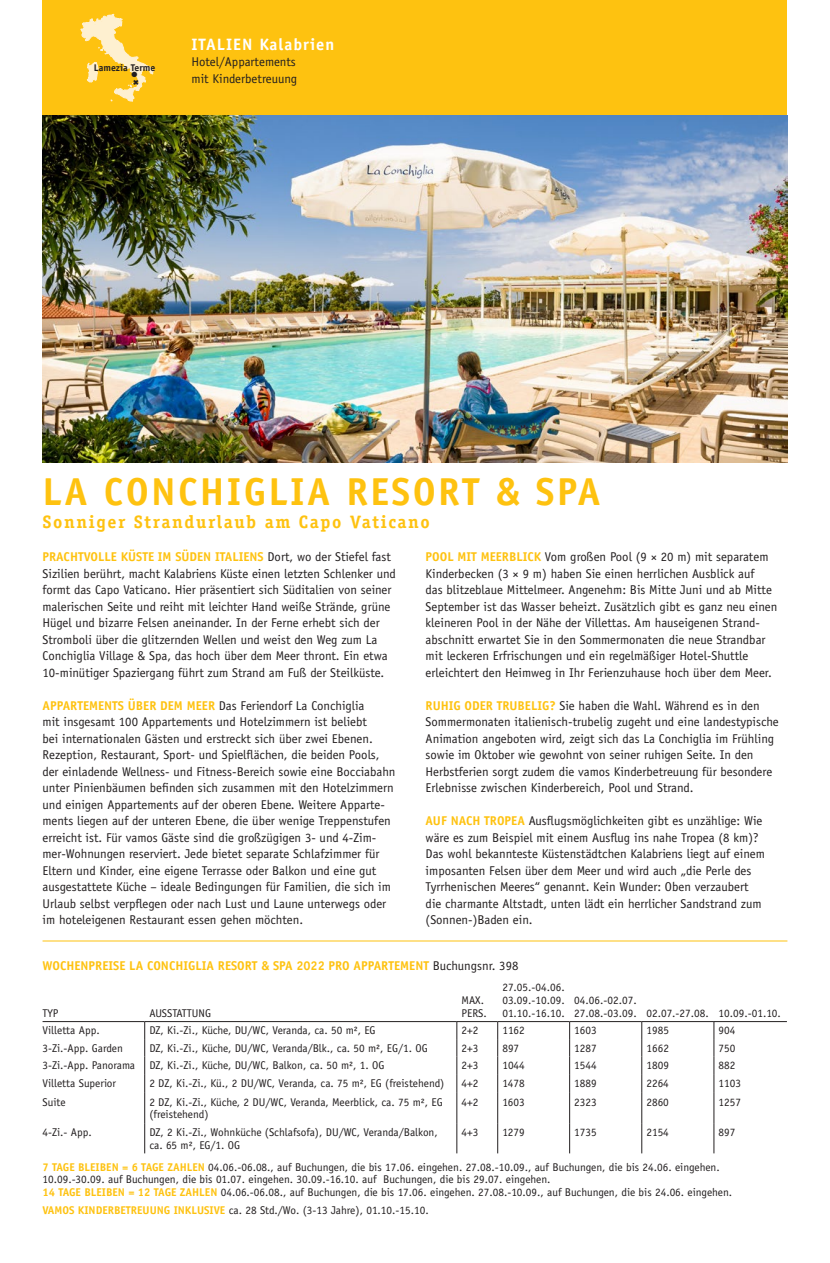
<style>
.page{position:relative;width:830px;height:1263px;background:#fff}
.page>*{position:absolute;margin:0;border:0;box-sizing:border-box;transform-origin:0 0}
.t1{font:700 39px "Officina Sans Std";letter-spacing:.06em;color:#fec210}
.t2{font:700 18px "Officina Serif Std";letter-spacing:.09em;color:#fec210}
.t3{font:700 16.5px "Officina Sans Std";letter-spacing:.06em;color:#fff}
.t4{font:12.75px/16.5px "Officina Sans Std";color:#231f20}
.t5{font:700 12.75px "Officina Sans Std";color:#fec210}
.t6{font:11.25px/12.8px "Officina Sans Std";color:#231f20}
.t7{font:700 9.75px "Officina Sans Std";color:#231f20}
.t8{font:7.5px "Zapf Dingbats Std";color:#231f20}
.s1{font-weight:700;color:#fec210}
.s2{font-weight:400;color:#231f20}
</style>
<div class="page">
<div style="left:43px;top:0;width:744px;height:116px;background:#fec210"></div>
<img style="left:43px;top:116px;width:744px;height:346px">
<hr style="left:43px;top:1021px;width:102px;height:1px;background:#231f20">
<hr style="left:145px;top:1021px;width:311px;height:1px;background:#231f20">
<hr style="left:456px;top:1021px;width:41px;height:1px;background:#231f20">
<hr style="left:497px;top:1021px;width:72px;height:1px;background:#231f20">
<svg style="left:144px;top:1022px;width:1px;height:71px"></svg>
<svg style="left:456px;top:1022px;width:1px;height:71px"></svg>
<svg style="left:497px;top:1022px;width:1px;height:71px"></svg>
<hr style="left:144px;top:1093px;width:1px;height:30px;background:#231f20">
<hr style="left:456px;top:1093px;width:1px;height:30px;background:#231f20">
<hr style="left:497px;top:1093px;width:1px;height:30px;background:#231f20">
<hr style="left:144px;top:1123px;width:1px;height:30px;background:#231f20">
<hr style="left:456px;top:1123px;width:1px;height:30px;background:#231f20">
<hr style="left:497px;top:1123px;width:1px;height:30px;background:#231f20">
<hr style="left:569px;top:1021px;width:72px;height:1px;background:#231f20">
<hr style="left:641px;top:1021px;width:72px;height:1px;background:#231f20">
<hr style="left:713px;top:1021px;width:73px;height:1px;background:#231f20">
<svg style="left:569px;top:1022px;width:1px;height:71px"></svg>
<hr style="left:569px;top:1093px;width:1px;height:30px;background:#231f20">
<hr style="left:569px;top:1123px;width:1px;height:30px;background:#231f20">
<svg style="left:641px;top:1022px;width:1px;height:71px"></svg>
<svg style="left:713px;top:1022px;width:1px;height:71px"></svg>
<hr style="left:641px;top:1093px;width:1px;height:30px;background:#231f20">
<hr style="left:713px;top:1093px;width:1px;height:30px;background:#231f20">
<hr style="left:641px;top:1123px;width:1px;height:30px;background:#231f20">
<hr style="left:713px;top:1123px;width:1px;height:30px;background:#231f20">
<hr style="left:43px;top:940px;width:744px;height:1px;background:#fec210">
<svg style="left:80px;top:14px;width:74px;height:88px"></svg>
<p class="t3" style="left:191px;top:34px;width:144px">ITALIEN Kalabrien</p>
<p class="t7" style="left:94px;top:61px;width:63px">Lamezia Terme</p>
<p class="t4" style="left:191px;top:53px;width:107px">Hotel/Appartements mit Kinderbetreuung</p>
<p class="t8" style="left:131px;top:70px;width:7px">●</p>
<h1 class="t1" style="left:43px;top:467px;width:559px">LA CONCHIGLIA RESORT &amp; SPA</h1>
<h2 class="t2" style="left:43px;top:511px;width:388px">Sonniger Strandurlaub am Capo Vaticano</h2>
<p class="t4" style="left:43px;top:548px;width:354px"><span class="s1">PRACHTVOLLE KÜSTE IM SÜDEN ITALIENS</span> Dort, wo der Stiefel fast Sizilien berührt, macht Kalabriens Küste einen letzten Schlenker und formt das Capo Vaticano. Hier präsentiert sich Süditalien von seiner malerischen Seite und reiht mit leichter Hand weiße Strände, grüne Hügel und bizarre Felsen aneinander. In der Ferne erhebt sich der Stromboli über die glitzernden Wellen und weist den Weg zum La Conchiglia Village &amp; Spa, das hoch über dem Meer thront. Ein etwa 10-minütiger Spaziergang führt zum Strand am Fuß der Steilküste.</p>
<p class="t4" style="left:43px;top:697px;width:354px"><span class="s1">APPARTEMENTS ÜBER DEM MEER</span> Das Feriendorf La Conchiglia<br>mit insgesamt 100 Appartements und Hotelzimmern ist beliebt<br>bei internationalen Gästen und erstreckt sich über zwei Ebenen.<br>Rezeption, Restaurant, Sport- und Spielflächen, die beiden Pools, der einladende Wellness- und Fitness-Bereich sowie eine Bocciabahn unter Pinienbäumen befinden sich zusammen mit den Hotelzimmern und einigen Appartements auf der oberen Ebene. Weitere Apparte&shy;ments liegen auf der unteren Ebene, die über wenige Treppenstufen erreicht ist. Für vamos Gäste sind die großzügigen 3- und 4-Zim&shy;mer-Wohnungen reserviert. Jede bietet separate Schlafzimmer für Eltern und Kinder, eine eigene Terrasse oder Balkon und eine gut ausgestattete Küche – ideale Bedingungen für Familien, die sich im Urlaub selbst verpflegen oder nach Lust und Laune unterwegs oder im hoteleigenen Restaurant essen gehen möchten.</p>
<p class="t4" style="left:425px;top:548px;width:353px"><span class="s1">POOL MIT MEERBLICK</span> Vom großen Pool (9 × 20 m) mit separatem Kinderbecken (3 × 9 m) haben Sie einen herrlichen Ausblick auf<br>das blitzeblaue Mittelmeer. Angenehm: Bis Mitte Juni und ab Mitte September ist das Wasser beheizt. Zusätzlich gibt es ganz neu einen kleineren Pool in der Nähe der Villettas. Am hauseigenen Strand&shy;abschnitt erwartet Sie in den Sommermonaten die neue Strandbar mit leckeren Erfrischungen und ein regelmäßiger Hotel-Shuttle erleichtert den Heimweg in Ihr Ferienzuhause hoch über dem Meer.</p>
<p class="t4" style="left:425px;top:697px;width:354px"><span class="s1">RUHIG ODER TRUBELIG?</span> Sie haben die Wahl. Während es in den Sommermonaten italienisch-trubelig zugeht und eine landestypische Animation angeboten wird, zeigt sich das La Conchiglia im Frühling sowie im Oktober wie gewohnt von seiner ruhigen Seite. In den Herbstferien sorgt zudem die vamos Kinderbetreuung für besondere Erlebnisse zwischen Kinderbereich, Pool und Strand.</p>
<p class="t4" style="left:425px;top:812px;width:340px"><span class="s1">AUF NACH TROPEA</span> Ausflugsmöglichkeiten gibt es unzählige: Wie wäre es zum Beispiel mit einem Ausflug ins nahe Tropea (8 km)?<br>Das wohl bekannteste Küstenstädtchen Kalabriens liegt auf einem imposanten Felsen über dem Meer und wird auch „die Perle des Tyrrhenischen Meeres“ genannt. Kein Wunder: Oben verzaubert die charmante Altstadt, unten lädt ein herrlicher Sandstrand zum (Sonnen-)Baden ein.</p>
<p class="t5" style="left:43px;top:958px;width:477px">WOCHENPREISE LA CONCHIGLIA RESORT &amp; SPA 2022 PRO APPARTEMENT <span class="s2">Buchungsnr. 398</span></p>
<p class="t6" style="left:43px;top:1007px;width:18px">TYP</p>
<p class="t6" style="left:149px;top:1007px;width:63px">AUSSTATTUNG</p>
<p class="t6" style="left:502px;top:981px;width:64px;text-align:justify">27.05.-04.06.<br>03.09.-10.09.<br>01.10.-16.10.</p>
<p class="t6" style="left:461px;top:994px;width:27px">MAX.<br>PERS.</p>
<p class="t6" style="left:574px;top:994px;width:208px">04.06.-02.07.<br>27.08.-03.09. 02.07.-27.08. 10.09.-01.10.</p>
<p class="t6" style="left:43px;top:1024px;width:59px">Villetta App.</p>
<p class="t6" style="left:149px;top:1024px;width:228px">DZ, Ki.-Zi., Küche, DU/WC, Veranda, ca. 50 m², EG</p>
<p class="t6" style="left:461px;top:1024px;width:18px">2+2</p>
<p class="t6" style="left:502px;top:1024px;width:24px">1162</p>
<p class="t6" style="left:574px;top:1024px;width:24px">1603</p>
<p class="t6" style="left:646px;top:1024px;width:24px">1985</p>
<p class="t6" style="left:718px;top:1024px;width:18px">904</p>
<p class="t6" style="left:42px;top:1042px;width:82px">3-Zi.-App. Garden</p>
<p class="t6" style="left:149px;top:1042px;width:280px">DZ, Ki.-Zi., Küche, DU/WC, Veranda/Blk., ca. 50 m², EG/1. OG</p>
<p class="t6" style="left:461px;top:1042px;width:18px">2+3</p>
<p class="t6" style="left:502px;top:1042px;width:18px">897</p>
<p class="t6" style="left:574px;top:1042px;width:24px">1287</p>
<p class="t6" style="left:646px;top:1042px;width:24px">1662</p>
<p class="t6" style="left:718px;top:1042px;width:18px">750</p>
<p class="t6" style="left:42px;top:1059px;width:94px">3-Zi.-App. Panorama</p>
<p class="t6" style="left:149px;top:1059px;width:236px">DZ, Ki.-Zi., Küche, DU/WC, Balkon, ca. 50 m², 1. OG</p>
<p class="t6" style="left:461px;top:1059px;width:18px">2+3</p>
<p class="t6" style="left:502px;top:1059px;width:24px">1044</p>
<p class="t6" style="left:574px;top:1059px;width:24px">1544</p>
<p class="t6" style="left:646px;top:1059px;width:24px">1809</p>
<p class="t6" style="left:718px;top:1059px;width:18px">882</p>
<p class="t6" style="left:42px;top:1077px;width:75px">Villetta Superior</p>
<p class="t6" style="left:149px;top:1077px;width:296px">2 DZ, Ki.-Zi., Kü., 2 DU/WC, Veranda, ca. 75 m², EG (freistehend)</p>
<p class="t6" style="left:461px;top:1077px;width:18px">4+2</p>
<p class="t6" style="left:502px;top:1077px;width:24px">1478</p>
<p class="t6" style="left:574px;top:1077px;width:24px">1889</p>
<p class="t6" style="left:646px;top:1077px;width:24px">2264</p>
<p class="t6" style="left:718px;top:1077px;width:24px">1103</p>
<p class="t6" style="left:42px;top:1095px;width:25px">Suite</p>
<p class="t6" style="left:149px;top:1095px;width:295px">2 DZ, Ki.-Zi., Küche, 2 DU/WC, Veranda, Meerblick, ca. 75 m², EG (freistehend)</p>
<p class="t6" style="left:461px;top:1095px;width:18px">4+2</p>
<p class="t6" style="left:502px;top:1095px;width:24px">1603</p>
<p class="t6" style="left:574px;top:1095px;width:24px">2323</p>
<p class="t6" style="left:646px;top:1095px;width:24px">2860</p>
<p class="t6" style="left:718px;top:1095px;width:24px">1257</p>
<p class="t6" style="left:42px;top:1126px;width:51px">4-Zi.- App.</p>
<p class="t6" style="left:149px;top:1126px;width:290px">DZ, 2 Ki.-Zi., Wohnküche (Schlafsofa), DU/WC, Veranda/Balkon, ca. 65 m², EG/1. OG</p>
<p class="t6" style="left:461px;top:1126px;width:18px">4+3</p>
<p class="t6" style="left:502px;top:1126px;width:24px">1279</p>
<p class="t6" style="left:574px;top:1126px;width:24px">1735</p>
<p class="t6" style="left:646px;top:1126px;width:24px">2154</p>
<p class="t6" style="left:718px;top:1126px;width:18px">897</p>
<p class="t6" style="left:42px;top:1160px;width:691px"><span class="s1">7 TAGE BLEIBEN = 6 TAGE ZAHLEN</span> 04.06.-06.08., auf Buchungen, die bis 17.06. eingehen. 27.08.-10.09., auf Buchungen, die bis 24.06. eingehen.<br>10.09.-30.09. auf Buchungen, die bis 01.07. eingehen. 30.09.-16.10. auf Buchungen, die bis 29.07. eingehen.<br><span class="s1">14 TAGE BLEIBEN = 12 TAGE ZAHLEN</span> 04.06.-06.08., auf Buchungen, die bis 17.06. eingehen. 27.08.-10.09., auf Buchungen, die bis 24.06. eingehen.</p>
<p class="t6" style="left:42px;top:1203px;width:387px"><span class="s1">VAMOS KINDERBETREUUNG INKLUSIVE</span> ca. 28 Std./Wo. (3-13 Jahre), 01.10.-15.10.</p>
</div>
